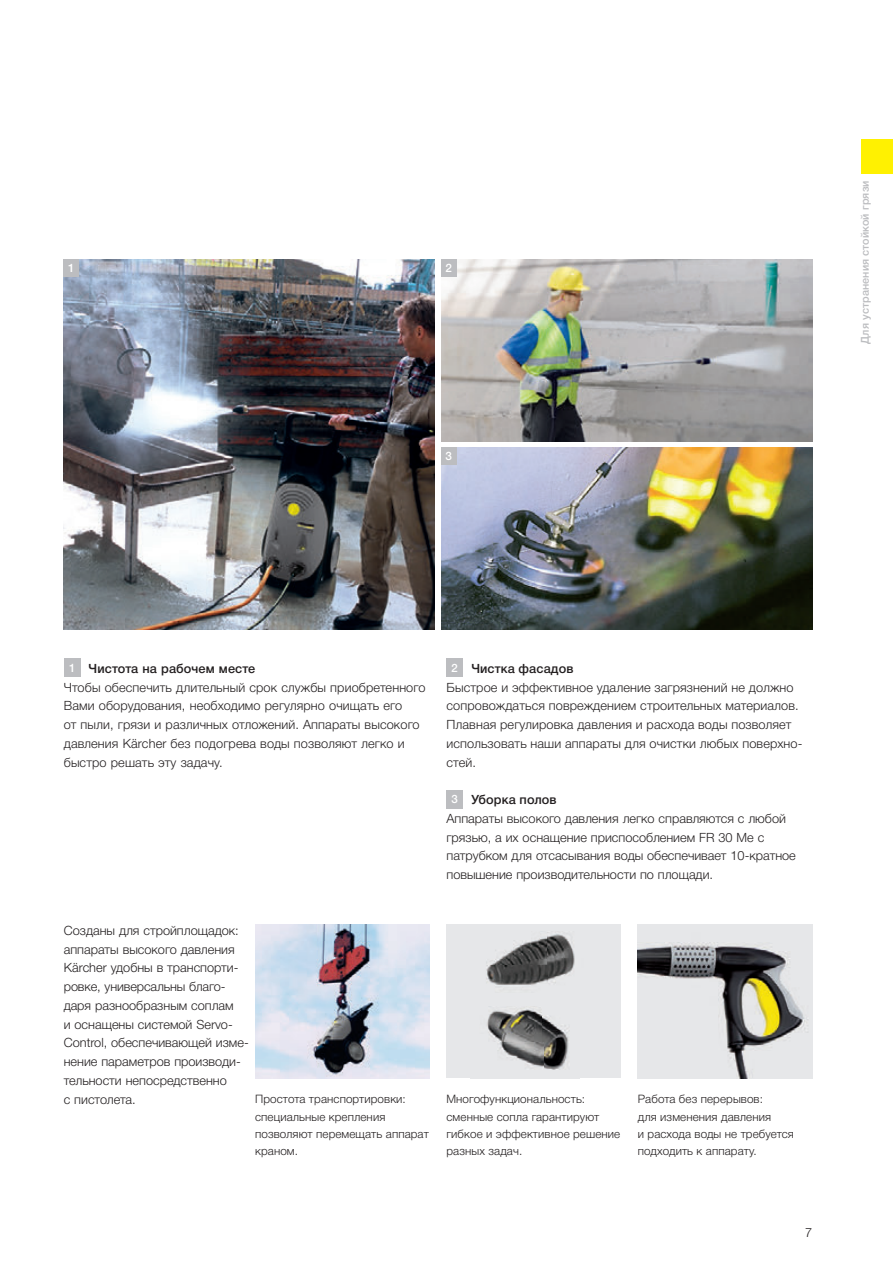
<style>
.page{position:relative;width:893px;height:1263px;background:#fff}
.page>*{position:absolute;margin:0;border:0;box-sizing:border-box;transform-origin:0 0}
.t1{font:300 12.75px/18.8px "Helvetica Neue Cyr";color:#231f20}
.t2{font:300 12.75px "Helvetica Neue LT Pro";color:#231f20}
.t3{font:300 11.7px/17.2px "Helvetica Neue Cyr";letter-spacing:.01em;color:#231f20}
.t4{font:500 11.7px "Helvetica Neue LT Pro";color:#fff}
.t5{font:500 10.8px "Helvetica Neue Cyr";letter-spacing:.01em;color:#bcbdc0}
.s1{font-weight:500;font-size:11.7px;color:#fff}
.s2{font-weight:500}
.s3{font-family:"Helvetica Neue LT Pro"}
</style>
<div class="page">
<img style="left:64px;top:259px;width:371px;height:370px">
<img style="left:441px;top:259px;width:371px;height:182px">
<div style="left:441px;top:259px;width:15px;height:17px;background:#bcbdc0"></div>
<div style="left:64px;top:259px;width:15px;height:17px;background:#bcbdc0"></div>
<img style="left:441px;top:448px;width:371px;height:181px">
<div style="left:441px;top:448px;width:15px;height:17px;background:#bcbdc0"></div>
<div style="left:861px;top:140px;width:32px;height:34px;background:#fff101"></div>
<div style="left:446px;top:925px;width:175px;height:75px;background:#e6e7e9"></div>
<img style="left:486px;top:932px;width:89px;height:53px">
<div style="left:446px;top:1002px;width:175px;height:76px;background:#e6e7e9"></div>
<img style="left:487px;top:1006px;width:82px;height:64px">
<img style="left:638px;top:925px;width:174px;height:153px">
<img style="left:255px;top:925px;width:174px;height:153px">
<div style="left:64px;top:659px;width:16px;height:18px;background:#bcbdc0"></div>
<div style="left:446px;top:659px;width:17px;height:18px;background:#bcbdc0"></div>
<div style="left:446px;top:790px;width:17px;height:18px;background:#bcbdc0"></div>
<p class="t4" style="left:68px;top:260px;width:8px">1</p>
<p class="t4" style="left:446px;top:260px;width:8px">2</p>
<p class="t4" style="left:446px;top:449px;width:8px">3</p>
<p class="t5" style="left:859px;top:344px;width:165px;rotate:-90deg">Для устранения стойкой грязи</p>
<p class="t1" style="left:64px;top:659px;width:363px;text-indent:5px"><span class="s1">1</span> <span class="s2">Чистота на рабочем месте<br></span>Чтобы обеспечить длительный срок службы приобретенного Вами оборудования, необходимо регулярно очищать его<br>от пыли, грязи и различных отложений. Аппараты высокого давления <span class="s3">Kärcher</span> без подогрева воды позволяют легко и быстро решать эту задачу.</p>
<p class="t1" style="left:446px;top:659px;width:358px;text-indent:5px"><span class="s1">2</span> <span class="s2">Чистка фасадов<br></span>Быстрое и эффективное удаление загрязнений не должно сопровождаться повреждением строительных материалов.<br>Плавная регулировка давления и расхода воды позволяет использовать наши аппараты для очистки любых поверхно&shy;стей.</p>
<p class="t1" style="left:446px;top:790px;width:351px;text-indent:5px"><span class="s1">3</span> <span class="s2">Уборка полов<br></span>Аппараты высокого давления легко справляются с любой грязью, а их оснащение приспособлением FR 30 Me с патрубком для отсасывания воды обеспечивает 10-кратное повышение производительности по площади.</p>
<p class="t1" style="left:64px;top:921px;width:186px">Созданы для стройплощадок: аппараты высокого давления<br><span class="s3">Kärcher</span> удобны в транспорти&shy;ровке, универсальны благо&shy;даря разнообразным соплам<br>и оснащены системой Servo-<br>Control, обеспечивающей изме&shy;нение параметров производи&shy;тельности непосредственно<br>с пистолета.</p>
<p class="t3" style="left:255px;top:1091px;width:175px">Простота транспортировки: специальные крепления позволяют перемещать аппарат краном.</p>
<p class="t3" style="left:446px;top:1091px;width:175px">Многофункциональность: сменные сопла гарантируют гибкое и эффективное решение разных задач.</p>
<p class="t3" style="left:638px;top:1091px;width:158px">Работа без перерывов:<br>для изменения давления<br>и расхода воды не требуется подходить к аппарату.</p>
<p class="t2" style="left:805px;top:1225px;width:9px">7</p>
</div>
